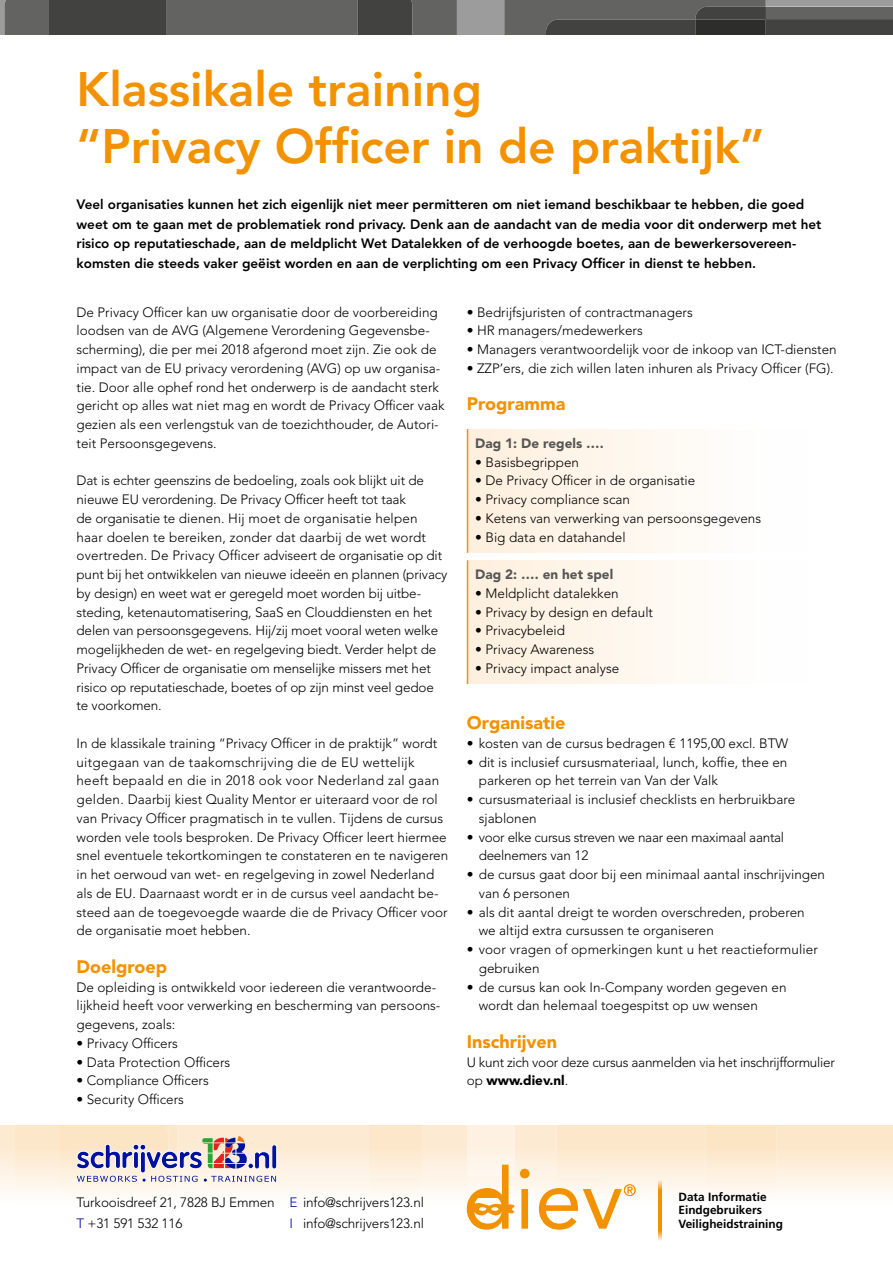
<style>
.page{position:relative;width:893px;height:1263px;background:#fff}
.page>*{position:absolute;margin:0;border:0;box-sizing:border-box;transform-origin:0 0}
.t1{font:800 48px/56.4px "Avenir";color:#f39200}
.t2{font:900 18px "Avenir";color:#f39200}
.t3{font:300 13.5px/18.8px "Avenir LT Std";color:#000}
.t4{font:800 13.5px/19.5px "Avenir";color:#000}
.t5{font:300 13.5px/18.8px "Avenir LT Std";letter-spacing:-.02em;color:#000}
.t6{font:300 13.5px/21px "Avenir";letter-spacing:-.01em;color:#000}
.t7{font:900 13.5px "Avenir";color:#575756}
.t8{font:700 11.85px/13.6px "Frutiger";color:#000}
.s1{font-weight:900}
.s2{color:#00109f}
</style>
<div class="page">
<div style="left:467px;top:429px;width:341px;height:124px;background:linear-gradient(to right,#fef0dd,#feffff)"></div>
<hr style="left:467px;top:429px;width:1px;height:124px;background:#f39200">
<div style="left:467px;top:560px;width:341px;height:124px;background:linear-gradient(to right,#fef0dd,#feffff)"></div>
<hr style="left:467px;top:560px;width:1px;height:124px;background:#f39200">
<svg style="left:0;top:0;width:893px;height:34px;background:#5b5b5a"></svg>
<svg style="left:0;top:1125px;width:893px;height:105px"></svg>
<svg style="left:658px;top:1210px;width:4px;height:31px"></svg>
<svg style="left:658px;top:1176px;width:4px;height:34px"></svg>
<h1 class="t1" style="left:77px;top:61px;width:690px">Klassikale training<br>“Privacy Officer in de praktijk”</h1>
<p class="t4" style="left:77px;top:195px;width:746px">Veel organisaties kunnen het zich eigenlijk niet meer permitteren om niet iemand beschikbaar te hebben, die goed weet om te gaan met de problematiek rond privacy. Denk aan de aandacht van de media voor dit onderwerp met het risico op reputatieschade, aan de meldplicht Wet Datalekken of de verhoogde boetes, aan de bewerkersovereen&shy;komsten die steeds vaker geëist worden en aan de verplichting om een Privacy Officer in dienst te hebben.</p>
<p class="t3" style="left:77px;top:303px;width:370px">De Privacy Officer kan uw organisatie door de voorbereiding loodsen van de AVG (Algemene Verordening Gegevensbe&shy;scherming), die per mei 2018 afgerond moet zijn. Zie ook de impact van de EU privacy verordening (AVG) op uw organisa&shy;tie. Door alle ophef rond het onderwerp is de aandacht sterk gericht op alles wat niet mag en wordt de Privacy Officer vaak gezien als een verlengstuk van de toezichthouder, de Autori&shy;teit Persoonsgegevens.</p>
<p class="t3" style="left:77px;top:471px;width:372px">Dat is echter geenszins de bedoeling, zoals ook blijkt uit de nieuwe EU verordening. De Privacy Officer heeft tot taak<br>de organisatie te dienen. Hij moet de organisatie helpen<br>haar doelen te bereiken, zonder dat daarbij de wet wordt overtreden. De Privacy Officer adviseert de organisatie op dit punt bij het ontwikkelen van nieuwe ideeën en plannen (privacy by design) en weet wat er geregeld moet worden bij uitbe&shy;steding, ketenautomatisering, SaaS en Clouddiensten en het delen van persoonsgegevens. Hij/zij moet vooral weten welke mogelijkheden de wet- en regelgeving biedt. Verder helpt de Privacy Officer de organisatie om menselijke missers met het risico op reputatieschade, boetes of op zijn minst veel gedoe te voorkomen.</p>
<p class="t3" style="left:77px;top:734px;width:373px">In de klassikale training “Privacy Officer in de praktijk” wordt uitgegaan van de taakomschrijving die de EU wettelijk heeft bepaald en die in 2018 ook voor Nederland zal gaan gelden. Daarbij kiest Quality Mentor er uiteraard voor de rol van Privacy Officer pragmatisch in te vullen. Tijdens de cursus worden vele tools besproken. De Privacy Officer leert hiermee snel eventuele tekortkomingen te constateren en te navigeren in het oerwoud van wet- en regelgeving in zowel Nederland als de EU. Daarnaast wordt er in de cursus veel aandacht be&shy;steed aan de toegevoegde waarde die de Privacy Officer voor de organisatie moet hebben.</p>
<h2 class="t2" style="left:77px;top:956px;width:92px">Doelgroep</h2>
<p class="t3" style="left:77px;top:978px;width:365px">De opleiding is ontwikkeld voor iedereen die verantwoorde&shy;lijkheid heeft voor verwerking en bescherming van persoons&shy;gegevens, zoals:</p>
<p class="t3" style="left:77px;top:1034px;width:103px">• Privacy Officers</p>
<p class="t3" style="left:77px;top:1053px;width:155px">• Data Protection Officers</p>
<p class="t3" style="left:77px;top:1071px;width:134px">• Compliance Officers</p>
<p class="t3" style="left:77px;top:1090px;width:109px">• Security Officers</p>
<p class="t3" style="left:467px;top:303px;width:228px">• Bedrijfsjuristen of contractmanagers</p>
<p class="t3" style="left:467px;top:321px;width:178px">• HR managers/medewerkers</p>
<p class="t3" style="left:467px;top:340px;width:371px">• Managers verantwoordelijk voor de inkoop van ICT-diensten</p>
<p class="t3" style="left:467px;top:359px;width:368px">• ZZP’ers, die zich willen laten inhuren als Privacy Officer (FG).</p>
<h2 class="t2" style="left:467px;top:393px;width:100px">Programma</h2>
<p class="t7" style="left:475px;top:435px;width:130px">Dag 1: De regels ….</p>
<p class="t3" style="left:475px;top:453px;width:105px">• Basisbegrippen</p>
<p class="t3" style="left:475px;top:471px;width:222px">• De Privacy Officer in de organisatie</p>
<p class="t3" style="left:475px;top:490px;width:156px">• Privacy compliance scan</p>
<p class="t3" style="left:475px;top:509px;width:287px">• Ketens van verwerking van persoonsgegevens</p>
<p class="t3" style="left:475px;top:528px;width:152px">• Big data en datahandel</p>
<p class="t7" style="left:475px;top:566px;width:139px">Dag 2: …. en het spel</p>
<p class="t3" style="left:475px;top:584px;width:145px">• Meldplicht datalekken</p>
<p class="t3" style="left:475px;top:603px;width:179px">• Privacy by design en default</p>
<p class="t3" style="left:475px;top:621px;width:91px">• Privacybeleid</p>
<p class="t3" style="left:475px;top:640px;width:121px">• Privacy Awareness</p>
<p class="t3" style="left:475px;top:659px;width:146px">• Privacy impact analyse</p>
<h2 class="t2" style="left:467px;top:712px;width:100px">Organisatie</h2>
<p class="t3" style="left:467px;top:734px;width:323px">• kosten van de cursus bedragen € 1195,00 excl. BTW</p>
<p class="t3" style="left:479px;top:753px;width:310px;text-indent:-12px">• dit is inclusief cursusmateriaal, lunch, koffie, thee en parkeren op het terrein van Van der Valk</p>
<p class="t3" style="left:479px;top:790px;width:318px;text-indent:-12px">• cursusmateriaal is inclusief checklists en herbruikbare sjablonen</p>
<p class="t5" style="left:479px;top:828px;width:307px;text-indent:-12px">• voor elke cursus streven we naar een maximaal aantal deelnemers van 12</p>
<p class="t3" style="left:479px;top:865px;width:348px;text-indent:-12px">• de cursus gaat door bij een minimaal aantal inschrijvingen van 6 personen</p>
<p class="t3" style="left:479px;top:903px;width:327px;text-indent:-12px">• als dit aantal dreigt te worden overschreden, proberen we altijd extra cursussen te organiseren</p>
<p class="t3" style="left:479px;top:940px;width:341px;text-indent:-12px">• voor vragen of opmerkingen kunt u het reactieformulier gebruiken</p>
<p class="t3" style="left:479px;top:978px;width:309px;text-indent:-12px">• de cursus kan ook In-Company worden gegeven en wordt dan helemaal toegespitst op uw wensen</p>
<h2 class="t2" style="left:467px;top:1031px;width:92px">Inschrijven</h2>
<p class="t5" style="left:467px;top:1053px;width:370px">U kunt zich voor deze cursus aanmelden via het inschrijfformulier op <span class="s1">www.diev.nl</span>.</p>
<p class="t6" style="left:77px;top:1192px;width:349px">Turkooisdreef 21, 7828 BJ Emmen <span class="s2">E</span> info@schrijvers123.nl<br><span class="s2">T</span> +31 591 532 116</p>
<p class="t6" style="left:290px;top:1213px;width:136px"><span class="s2">I</span> info@schrijvers123.nl</p>
<p class="t8" style="left:678px;top:1189px;width:106px">Data Informatie<br>Eindgebruikers<br>Veiligheidstraining</p>
</div>
